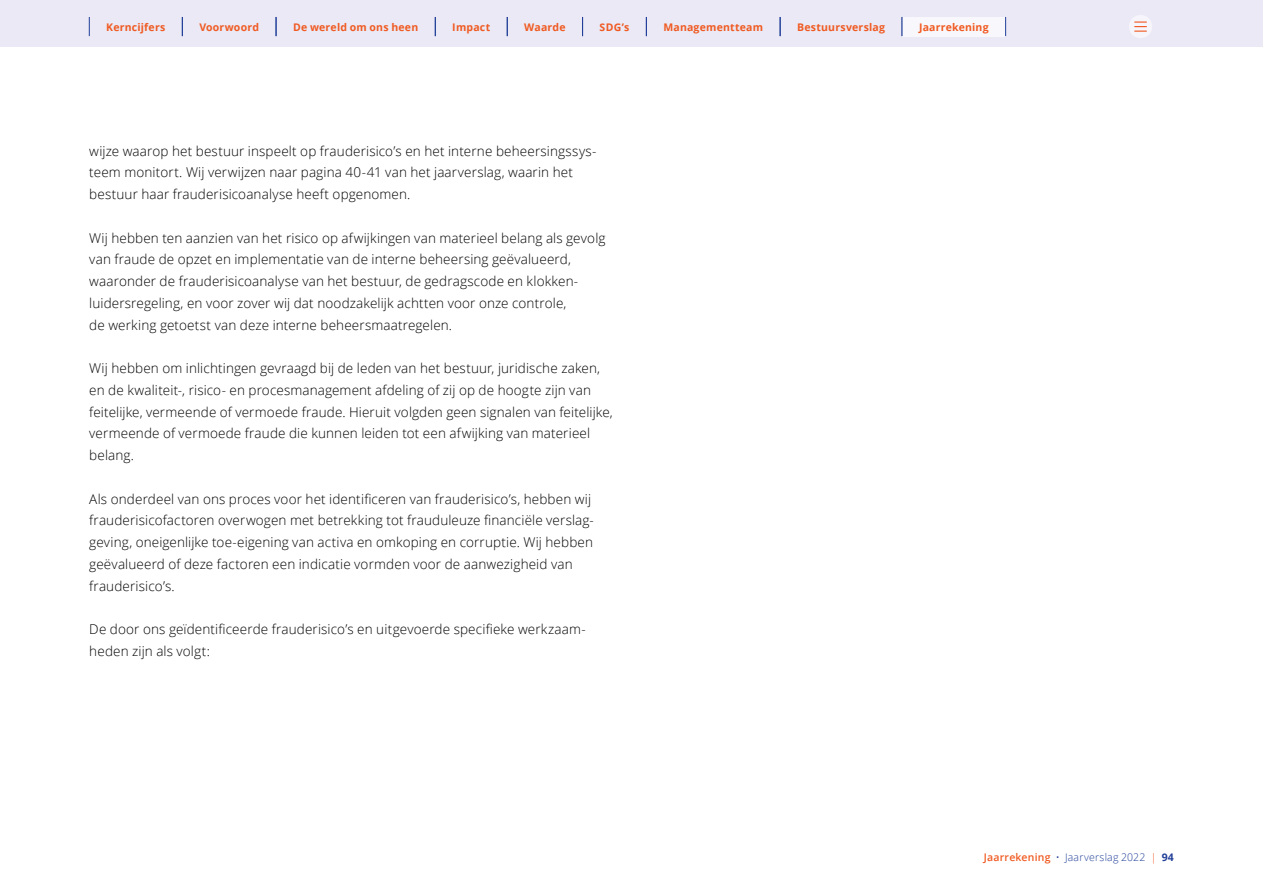
<style>
.page{position:relative;width:1263px;height:893px;background:#fff}
.page>*{position:absolute;margin:0;border:0;box-sizing:border-box;transform-origin:0 0}
.t1{font:300 13.5px/21.8px "Open Sans";letter-spacing:.01em;color:#000}
.t2{font:700 10.5px "Open Sans";letter-spacing:.02em;color:#f05a22}
.t3{font:300 10.5px "Open Sans";letter-spacing:.02em;color:#213f99}
.s1{font-weight:600;color:#f05a22}
.s2{color:#f05a22}
.s3{font-weight:700}
</style>
<div class="page">
<div style="left:0;top:0;width:1263px;height:47px;background:#eae9f5"></div>
<div style="left:1129px;top:15px;width:23px;height:23px;background:#f6f5fb;border-radius:50%"></div>
<svg style="left:1135px;top:21px;width:11px;height:11px"></svg>
<svg style="left:89px;top:17px;width:1px;height:19px"></svg>
<svg style="left:182px;top:17px;width:1px;height:19px"></svg>
<svg style="left:276px;top:17px;width:1px;height:19px"></svg>
<div style="left:902px;top:17px;width:104px;height:19px;background:#f8f8fc"></div>
<svg style="left:902px;top:17px;width:1px;height:19px"></svg>
<svg style="left:1005px;top:17px;width:1px;height:19px"></svg>
<svg style="left:780px;top:17px;width:1px;height:19px"></svg>
<svg style="left:435px;top:17px;width:1px;height:19px"></svg>
<svg style="left:507px;top:17px;width:1px;height:19px"></svg>
<svg style="left:582px;top:17px;width:1px;height:19px"></svg>
<svg style="left:646px;top:17px;width:1px;height:19px"></svg>
<p class="t2" style="left:106px;top:19px;width:61px">Kerncijfers</p>
<p class="t2" style="left:199px;top:19px;width:61px">Voorwoord</p>
<p class="t2" style="left:293px;top:19px;width:127px">De wereld om ons heen</p>
<p class="t2" style="left:452px;top:19px;width:39px">Impact</p>
<p class="t2" style="left:524px;top:19px;width:43px">Waarde</p>
<p class="t2" style="left:600px;top:19px;width:31px">SDG’s</p>
<p class="t2" style="left:663px;top:19px;width:101px">Managementteam</p>
<p class="t2" style="left:797px;top:19px;width:89px">Bestuursverslag</p>
<p class="t2" style="left:919px;top:19px;width:71px">Jaarrekening</p>
<p class="t1" style="left:89px;top:139px;width:509px">wijze waarop het bestuur inspeelt op frauderisico’s en het interne beheersingssys&shy;teem monitort. Wij verwijzen naar pagina 40-41 van het jaarverslag, waarin het bestuur haar frauderisicoanalyse heeft opgenomen.</p>
<p class="t1" style="left:89px;top:226px;width:518px">Wij hebben ten aanzien van het risico op afwijkingen van materieel belang als gevolg van fraude de opzet en implementatie van de interne beheersing geëvalueerd, waaronder de frauderisicoanalyse van het bestuur, de gedragscode en klokken&shy;luidersregeling, en voor zover wij dat noodzakelijk achtten voor onze controle,<br>de werking getoetst van deze interne beheersmaatregelen.</p>
<p class="t1" style="left:89px;top:357px;width:525px">Wij hebben om inlichtingen gevraagd bij de leden van het bestuur, juridische zaken, en de kwaliteit-, risico- en procesmanagement afdeling of zij op de hoogte zijn van feitelijke, vermeende of vermoede fraude. Hieruit volgden geen signalen van feitelijke, vermeende of vermoede fraude die kunnen leiden tot een afwijking van materieel belang.</p>
<p class="t1" style="left:89px;top:487px;width:506px">Als onderdeel van ons proces voor het identificeren van frauderisico’s, hebben wij frauderisicofactoren overwogen met betrekking tot frauduleuze financiële verslag&shy;geving, oneigenlijke toe-eigening van activa en omkoping en corruptie. Wij hebben geëvalueerd of deze factoren een indicatie vormden voor de aanwezigheid van frauderisico’s.</p>
<p class="t1" style="left:89px;top:618px;width:498px">De door ons geïdentificeerde frauderisico’s en uitgevoerde specifieke werkzaam&shy;heden zijn als volgt:</p>
<p class="t3" style="left:984px;top:850px;width:191px"><span class="s1">Jaarrekening</span> • Jaarverslag 2022 <span class="s2">|</span> <span class="s3">94</span></p>
</div>
